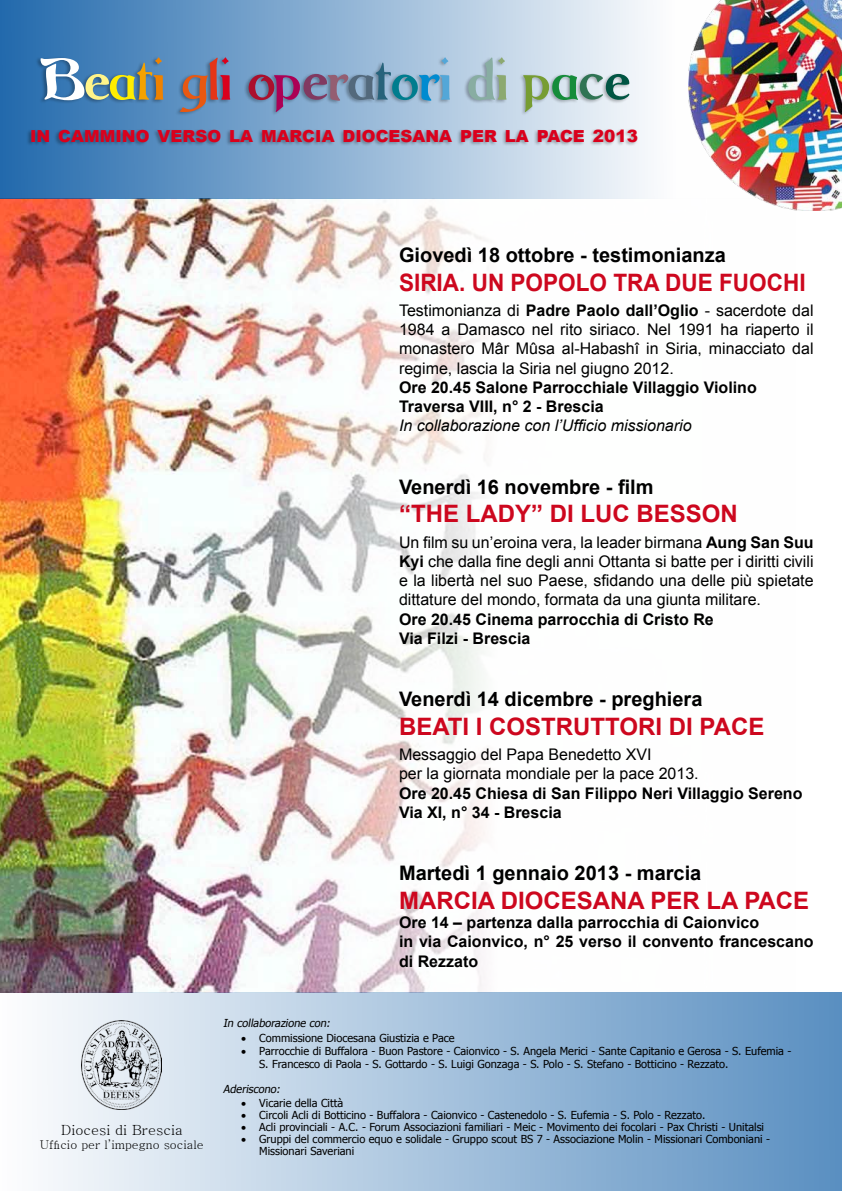
<style>
.page{position:relative;width:842px;height:1191px;background:#fff}
.page>*{position:absolute;margin:0;border:0;box-sizing:border-box;transform-origin:0 0}
.t1{font:56.5px "Argos MF";color:#fff}
.t2{font:700 24px "Arial";color:#cd071e}
.t3{font:700 24px "Arial";color:#cd071e;scale:.94 1}
.t4{font:700 20px "Arial";color:#000}
.t5{font:900 16.6px "Arial";color:#da001c}
.t6{font:16px/19.2px "Arial";color:#000;text-align:justify}
.t7{font:700 16px/19.2px "Arial";color:#000}
.t8{font:italic 16px "Arial";color:#000}
.t9{font:14px "Batang";color:#000}
.t10{font:12px "Batang";color:#000}
.t11{font:11px/13.2px "Tahoma";color:#000}
.t12{font:italic 11px "Tahoma";color:#000}
.s1{color:#fff489}
.s2{color:#ffed00}
.s3{color:#f5a200}
.s4{color:#ef8200}
.s5{color:#e85811}
.s6{color:#e53517}
.s7{color:#da001c}
.s8{color:#ab0f2d}
.s9{color:#ac0055}
.s10{color:#813961}
.s11{color:#945e72}
.s12{color:#53697c}
.s13{color:#27637b}
.s14{color:#007d8e}
.s15{color:#008bd0}
.s16{color:#53a7d8}
.s17{color:#88ada2}
.s18{color:#8ca970}
.s19{color:#779d32}
.s20{color:#158c3a}
.s21{color:#307454}
.s22{color:#005543}
.s23{font-size:17px}
.s24{font-weight:700}
</style>
<div class="page">
<img style="left:0;top:198px;width:651px;height:794px">
<div style="left:0;top:992px;width:842px;height:199px;background:linear-gradient(to right,#fdfdfe,#598fc1)"></div>
<svg style="left:0;top:0;width:648px;height:198px;background:#83abd0"></svg>
<div style="left:26px;top:56px;width:612px;height:91px;background:#000;opacity:.3"></div>
<img style="left:82px;top:1020px;width:80px;height:89px">
<img style="left:688px;top:0;width:154px;height:211px">
<h1 class="t1" style="left:39px;top:45px;width:591px">B<span class="s1">e</span><span class="s2">a</span><span class="s3">t</span><span class="s4">i</span> <span class="s5">g</span><span class="s6">l</span><span class="s7">i</span> <span class="s8">o</span><span class="s9">p</span><span class="s10">e</span><span class="s11">r</span><span class="s12">a</span><span class="s13">t</span><span class="s14">o</span><span class="s15">r</span><span class="s16">i</span> <span class="s17">d</span><span class="s18">i</span> <span class="s19">p</span><span class="s20">a</span><span class="s21">c</span><span class="s22">e</span></h1>
<h3 class="t5" style="left:30px;top:124px;width:609px">IN CAMMINO VERSO LA MARCIA DIOCESANA PER LA PACE <span class="s23">2013</span></h3>
<h3 class="t4" style="left:399px;top:242px;width:328px">Giovedì 18 ottobre - testimonianza</h3>
<h2 class="t3" style="left:399px;top:266px;width:434px">Siria. Un popolo tra due fuochi</h2>
<h3 class="t6" style="left:399px;top:301px;width:416px">Testimonianza di <span class="s24">Padre Paolo dall’Oglio</span> - sacerdote dal 1984 a Damasco nel rito siriaco. Nel 1991 ha riaperto il monastero Mâr Mûsa al-Habashî in Siria, minacciato dal regime, lascia la Siria nel giugno 2012.</h3>
<h3 class="t7" style="left:399px;top:378px;width:359px">Ore 20.45 Salone Parrocchiale Villaggio Violino<br>Traversa VIII , n° 2 - Brescia</h3>
<h3 class="t8" style="left:399px;top:415px;width:294px">In collaborazione con l’Ufficio missionario</h3>
<h3 class="t4" style="left:399px;top:473px;width:256px">Venerdì 16 novembre - film</h3>
<h2 class="t2" style="left:399px;top:498px;width:340px">“The Lady” di Lu c Besson</h2>
<h3 class="t6" style="left:399px;top:532px;width:416px">Un film su un’eroina vera, la leader birmana <span class="s24">Aung San Suu Kyi</span> che dalla fine degli anni Ottanta si batte per i diritti civili e la libertà nel suo Paese, sfidando una delle più spietate dittature del mondo, formata da una giunta militare.</h3>
<h3 class="t7" style="left:399px;top:610px;width:316px">Ore 20.45 Cinema parrocchia di Cristo Re<br>Via Filzi - Brescia</h3>
<h3 class="t4" style="left:399px;top:686px;width:305px">Venerdì 14 dicembre - preghiera</h3>
<h2 class="t2" style="left:399px;top:710px;width:367px">Beati i costruttori di pace</h2>
<h3 class="t6" style="left:399px;top:745px;width:301px">Messaggio del Papa Benedetto XVI<br>per la giornata mondiale per la pace 2013.</h3>
<h3 class="t7" style="left:399px;top:784px;width:405px">Ore 20.45 Chiesa di San Filippo Neri Villaggio Sereno<br>Via XI, n° 34 - Brescia</h3>
<h3 class="t4" style="left:399px;top:860px;width:304px">Martedì 1 gennaio 2013 - marcia</h3>
<h2 class="t2" style="left:399px;top:884px;width:37px">MARCIA</h2>
<h2 class="t2" style="left:501px;top:884px;width:16px">DIOCE</h2>
<h2 class="t2" style="left:577px;top:884px;width:35px">SANA</h2>
<h2 class="t2" style="left:651px;top:884px;width:17px">PER</h2>
<h2 class="t2" style="left:707px;top:884px;width:55px">LA PACE</h2>
<h3 class="t7" style="left:399px;top:913px;width:416px">Ore 14 – partenza dalla parrocchia di Caionvico<br>in via Caionvico, n° 25 verso il convento francescano di Rezzato</h3>
<p class="t9" style="left:61px;top:1122px;width:123px">Diocesi di Brescia</p>
<p class="t10" style="left:40px;top:1138px;width:165px">Ufficio per l’impegno sociale</p>
<p class="t12" style="left:223px;top:1015px;width:111px">In collaborazione con:</p>
<p class="t11" style="left:241px;top:1030px;width:215px">• Commissione Diocesana Giustizia e Pace</p>
<p class="t11" style="left:259px;top:1043px;width:534px;text-indent:-18px">• Parrocchie di Buffalora - Buon Pastore - Caionvico - S. Angela Merici - Sante Capitanio e Gerosa - S. Eufemia -<br>S. Francesco di Paola - S. Gottardo - S. Luigi Gonzaga - S. Polo - S. Stefano - Botticino - Rezzato.</p>
<p class="t12" style="left:223px;top:1081px;width:61px">Aderiscono:</p>
<p class="t11" style="left:241px;top:1095px;width:103px">• Vicarie della Città</p>
<p class="t11" style="left:241px;top:1107px;width:466px">• Circoli Acli di Botticino - Buffalora - Caionvico - Castenedolo - S. Eufemia - S. Polo - Rezzato.</p>
<p class="t11" style="left:241px;top:1119px;width:524px">• Acli provinciali - A.C. - Forum Associazioni familiari - Meic - Movimento dei focolari - Pax Christi - Unitalsi</p>
<p class="t11" style="left:259px;top:1132px;width:512px;line-height:12.1px;text-indent:-18px">• Gruppi del commercio equo e solidale - Gruppo scout BS 7 - Associazione Molin - Missionari Comboniani -<br>Missionari Saveriani</p>
</div>
